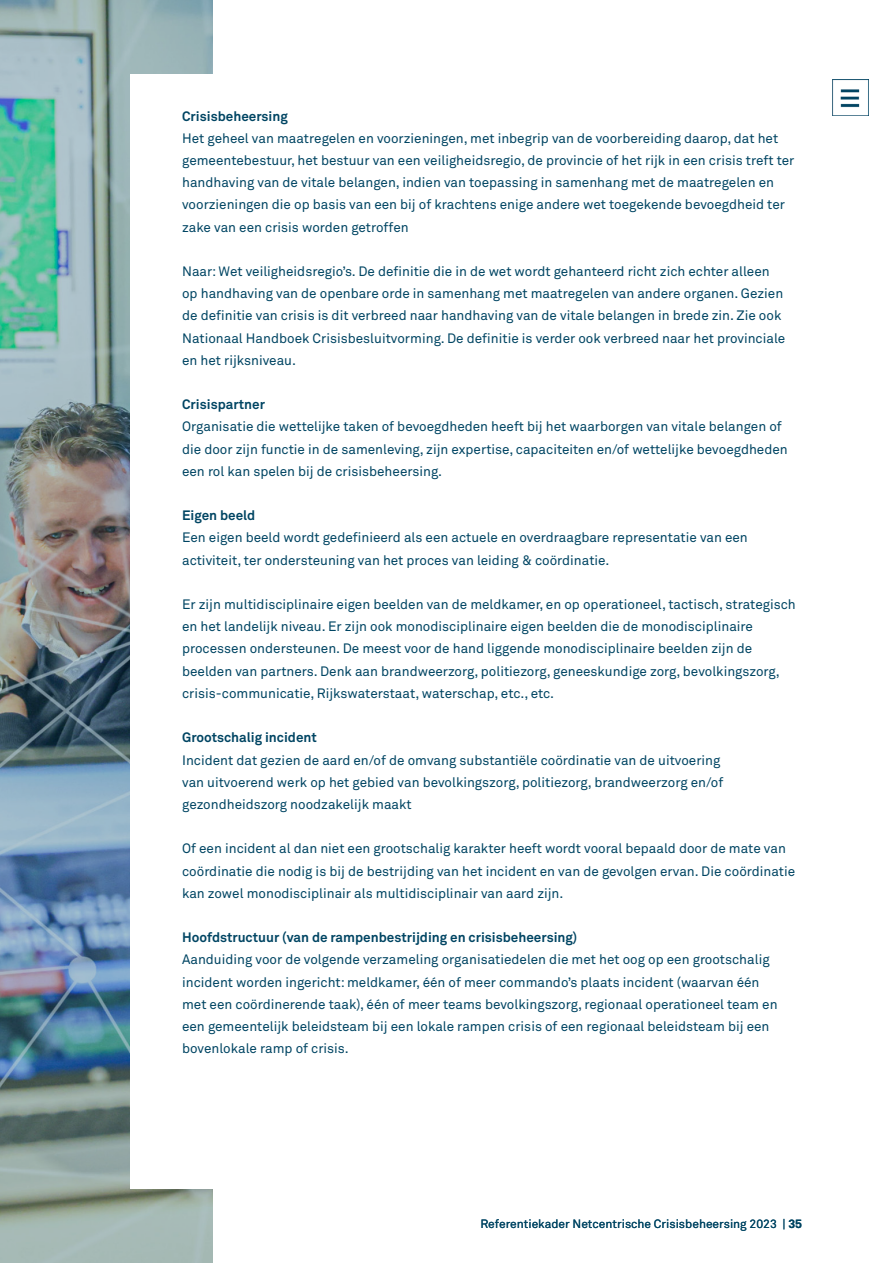
<style>
.page{position:relative;width:893px;height:1263px;background:#fff}
.page>*{position:absolute;margin:0;border:0;box-sizing:border-box;transform-origin:0 0}
.P-Broodtekst{font:13.5px/22.2px "Akkurat Std";color:#004563}
.H2_Alineakop{font:700 13.5px "Akkurat Std";color:#004563}
.t1{font:12px "Akkurat Std";color:#004563}
.s1{font-weight:700}
</style>
<div class="page">
<img style="left:0;top:0;width:213px;height:1263px">
<div style="left:130px;top:74px;width:93px;height:1114px;background:#fff"></div>
<img style="left:832px;top:80px;width:36px;height:36px">
<h2 class="H2_Alineakop" style="left:182px;top:108px;width:107px">Crisisbeheersing</h2>
<p class="P-Broodtekst" style="left:182px;top:127px;width:614px">Het geheel van maatregelen en voorzieningen, met inbegrip van de voorbereiding daarop, dat het gemeentebestuur, het bestuur van een veiligheidsregio, de provincie of het rijk in een crisis treft ter handhaving van de vitale belangen, indien van toepassing in samenhang met de maatregelen en voorzieningen die op basis van een bij of krachtens enige andere wet toegekende bevoegdheid ter zake van een crisis worden getroffen</p>
<p class="P-Broodtekst" style="left:182px;top:260px;width:605px">Naar: Wet veiligheidsregio’s. De definitie die in de wet wordt gehanteerd richt zich echter alleen op handhaving van de openbare orde in samenhang met maatregelen van andere organen. Gezien de definitie van crisis is dit verbreed naar handhaving van de vitale belangen in brede zin. Zie ook Nationaal Handboek Crisisbesluitvorming. De definitie is verder ook verbreed naar het provinciale en het rijksniveau.</p>
<h2 class="H2_Alineakop" style="left:182px;top:396px;width:84px">Crisispartner</h2>
<p class="P-Broodtekst" style="left:182px;top:416px;width:607px">Organisatie die wettelijke taken of bevoegdheden heeft bij het waarborgen van vitale belangen of die door zijn functie in de samenleving, zijn expertise, capaciteiten en/of wettelijke bevoegdheden een rol kan spelen bij de crisisbeheersing.</p>
<h2 class="H2_Alineakop" style="left:182px;top:507px;width:75px">Eigen beeld</h2>
<p class="P-Broodtekst" style="left:182px;top:527px;width:567px">Een eigen beeld wordt gedefinieerd als een actuele en overdraagbare representatie van een activiteit, ter ondersteuning van het proces van leiding &amp; coördinatie.</p>
<p class="P-Broodtekst" style="left:182px;top:593px;width:615px">Er zijn multidisciplinaire eigen beelden van de meldkamer, en op operationeel, tactisch, strategisch en het landelijk niveau. Er zijn ook monodisciplinaire eigen beelden die de monodisciplinaire processen ondersteunen. De meest voor de hand liggende monodisciplinaire beelden zijn de beelden van partners. Denk aan brandweerzorg, politiezorg, geneeskundige zorg, bevolkingszorg, crisis-communicatie, Rijkswaterstaat, waterschap, etc., etc.</p>
<h2 class="H2_Alineakop" style="left:182px;top:729px;width:136px">Grootschalig incident</h2>
<p class="P-Broodtekst" style="left:182px;top:749px;width:543px">Incident dat gezien de aard en/of de omvang substantiële coördinatie van de uitvoering van uitvoerend werk op het gebied van bevolkingszorg, politiezorg, brandweerzorg en/of gezondheidszorg noodzakelijk maakt</p>
<p class="P-Broodtekst" style="left:182px;top:837px;width:615px">Of een incident al dan niet een grootschalig karakter heeft wordt vooral bepaald door de mate van coördinatie die nodig is bij de bestrijding van het incident en van de gevolgen ervan. Die coördinatie kan zowel monodisciplinair als multidisciplinair van aard zijn.</p>
<h2 class="H2_Alineakop" style="left:182px;top:929px;width:397px">Hoofdstructuur (van de rampenbestrijding en crisisbeheersing)</h2>
<p class="P-Broodtekst" style="left:182px;top:948px;width:597px">Aanduiding voor de volgende verzameling organisatiedelen die met het oog op een grootschalig incident worden ingericht: meldkamer, één of meer commando’s plaats incident (waarvan één met een coördinerende taak), één of meer teams bevolkingszorg, regionaal operationeel team en een gemeentelijk beleidsteam bij een lokale rampen crisis of een regionaal beleidsteam bij een bovenlokale ramp of crisis.</p>
<p class="t1" style="left:480px;top:1217px;width:323px">Referentiekader Netcentrische Crisisbeheersing 2023 | <span class="s1">35</span></p>
</div>
